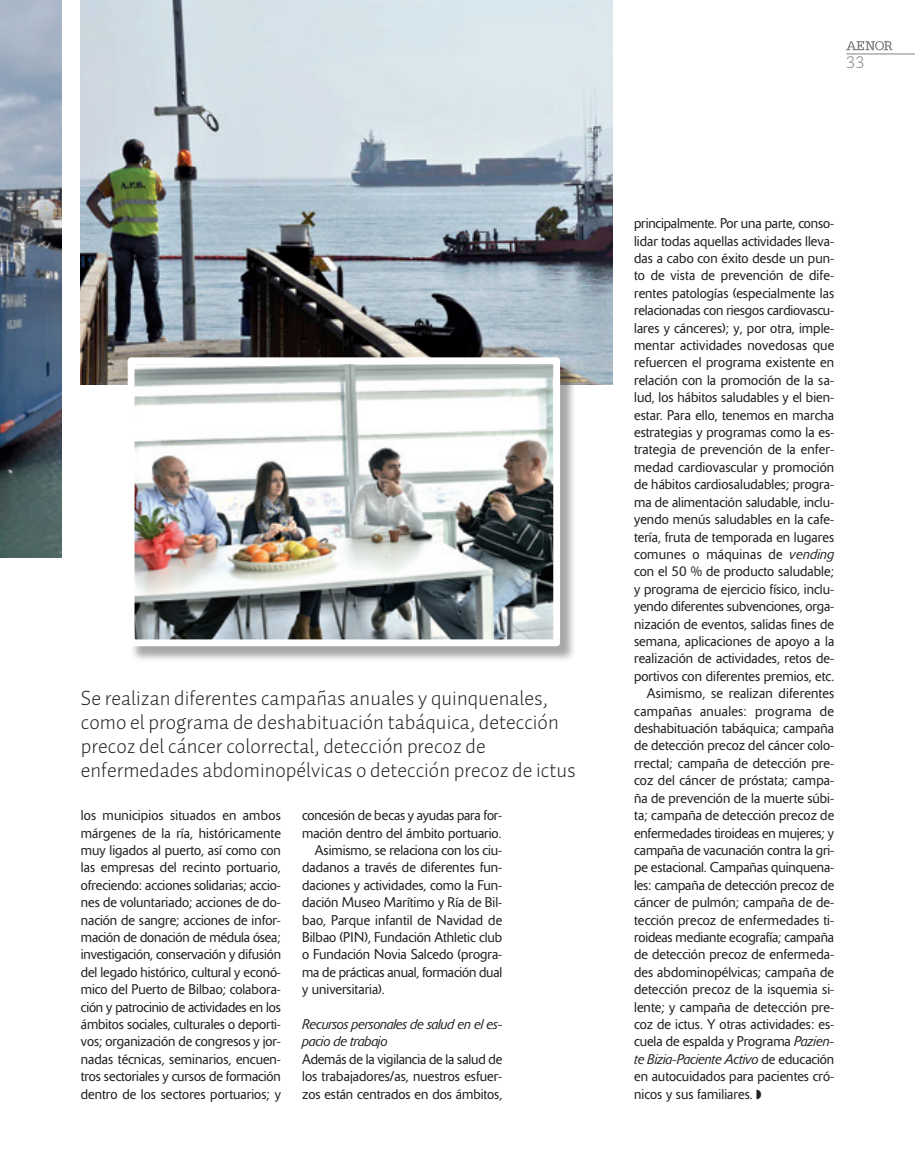
<style>
.page{position:relative;width:915px;height:1170px;background:#fff}
.page>*{position:absolute;margin:0;border:0;box-sizing:border-box;transform-origin:0 0}
._05_SUMARIO_TEMAS{font:21px/24px "Auto 1 Light LF";color:#231f20}
.t1{font:300 16.5px "Caecilia LT Std";color:#808285}
._04_TEXTO_CORRIDO{font:300 13.95px/17.4px "Delta";letter-spacing:.005em;color:#231f20;text-align:justify}
._04_TEXTO_CORRIDO-2{font:italic 300 13.95px/17.4px "Delta";letter-spacing:-.01em;color:#231f20}
.s1{font-style:italic}
</style>
<div class="page">
<hr style="left:846px;top:54px;width:68px;height:1px;background:#808285">
<svg style="left:846px;top:41px;width:46px;height:10px"></svg>
<img style="left:0;top:0;width:62px;height:557px">
<img style="left:81px;top:0;width:531px;height:385px">
<div style="left:130px;top:359px;width:446px;height:303px;background:#231f20;opacity:.4"></div>
<img style="left:136px;top:365px;width:416px;height:273px">
<div style="left:128px;top:357px;width:432px;height:289px;border:7px solid #fff"></div>
<p class="t1" style="left:846px;top:53px;width:20px">33</p>
<p class="_05_SUMARIO_TEMAS" style="left:81px;top:685px;width:496px">Se realizan diferentes campañas anuales y quinquenales, como el programa de deshabituación tabáquica, detección precoz del cáncer colorrectal, detección precoz de enfermedades abdominopélvicas o detección precoz de ictus</p>
<p class="_04_TEXTO_CORRIDO" style="left:81px;top:806px;width:201px">los municipios situados en ambos márgenes de la ría, históricamente muy ligados al puerto, así como con las empresas del recinto portuario, ofreciendo: acciones solidarias; accio&shy;nes de voluntariado; acciones de do&shy;nación de sangre; acciones de infor&shy;mación de donación de médula ósea; investigación, conservación y difusión del legado histórico, cultural y econó&shy;mico del Puerto de Bilbao; colabora&shy;ción y patrocinio de actividades en los ámbitos sociales, culturales o deporti&shy;vos; organización de congresos y jor&shy;nadas técnicas, seminarios, encuen&shy;tros sectoriales y cursos de formación dentro de los sectores portuarios; y</p>
<p class="_04_TEXTO_CORRIDO" style="left:302px;top:806px;width:201px">concesión de becas y ayudas para for&shy;mación dentro del ámbito portuario.</p>
<p class="_04_TEXTO_CORRIDO" style="left:302px;top:841px;width:201px;text-indent:13px">Asimismo, se relaciona con los ciu&shy;dadanos a través de diferentes fun&shy;daciones y actividades, como la Fun&shy;dación Museo Marítimo y Ría de Bil&shy;bao, Parque infantil de Navidad de Bilbao (PIN), Fundación Athletic club o Fundación Novia Salcedo (progra&shy;ma de prácticas anual, formación dual y universitaria).</p>
<p class="_04_TEXTO_CORRIDO-2" style="left:302px;top:1015px;width:201px">Recursos personales de salud en el es&shy;pacio de trabajo</p>
<p class="_04_TEXTO_CORRIDO" style="left:302px;top:1050px;width:201px">Además de la vigilancia de la salud de los trabajadores/as, nuestros esfuer&shy;zos están centrados en dos ámbitos,</p>
<p class="_04_TEXTO_CORRIDO" style="left:634px;top:215px;width:201px">principalmente. Por una parte, conso&shy;lidar todas aquellas actividades lleva&shy;das a cabo con éxito desde un pun&shy;to de vista de prevención de dife&shy;rentes patologías (especialmente las relacionadas con riesgos cardiovascu&shy;lares y cánceres); y, por otra, imple&shy;mentar actividades novedosas que refuercen el programa existente en relación con la promoción de la sa&shy;lud, los hábitos saludables y el bien&shy;estar. Para ello, tenemos en marcha estrategias y programas como la es&shy;trategia de prevención de la enfer&shy;medad cardiovascular y promoción de hábitos cardiosaludables; progra&shy;ma de alimentación saludable, inclu&shy;yendo menús saludables en la cafe&shy;tería, fruta de temporada en lugares comunes o máquinas de <span class="s1">vending </span>con el 50 % de producto saludable; y programa de ejercicio físico, inclu&shy;yendo diferentes subvenciones, orga&shy;nización de eventos, salidas fines de semana, aplicaciones de apoyo a la realización de actividades, retos de&shy;portivos con diferentes premios, etc.</p>
<p class="_04_TEXTO_CORRIDO" style="left:634px;top:684px;width:201px;text-indent:13px">Asimismo, se realizan diferentes campañas anuales: programa de deshabituación tabáquica; campaña de detección precoz del cáncer colo&shy;rrectal; campaña de detección pre&shy;coz del cáncer de próstata; campa&shy;ña de prevención de la muerte súbi&shy;ta; campaña de detección precoz de enfermedades tiroideas en mujeres; y campaña de vacunación contra la gri&shy;pe estacional. Campañas quinquena&shy;les: campaña de detección precoz de cáncer de pulmón; campaña de de&shy;tección precoz de enfermedades ti&shy;roideas mediante ecografía; campaña de detección precoz de enfermeda&shy;des abdominopélvicas; campaña de detección precoz de la isquemia si&shy;lente; y campaña de detección pre&shy;coz de ictus. Y otras actividades: es&shy;cuela de espalda y Programa <span class="s1">Pazien&shy;te Bizia-Paciente Activo</span> de educación en autocuidados para pacientes cró&shy;nicos y sus familiares. ◗</p>
</div>
